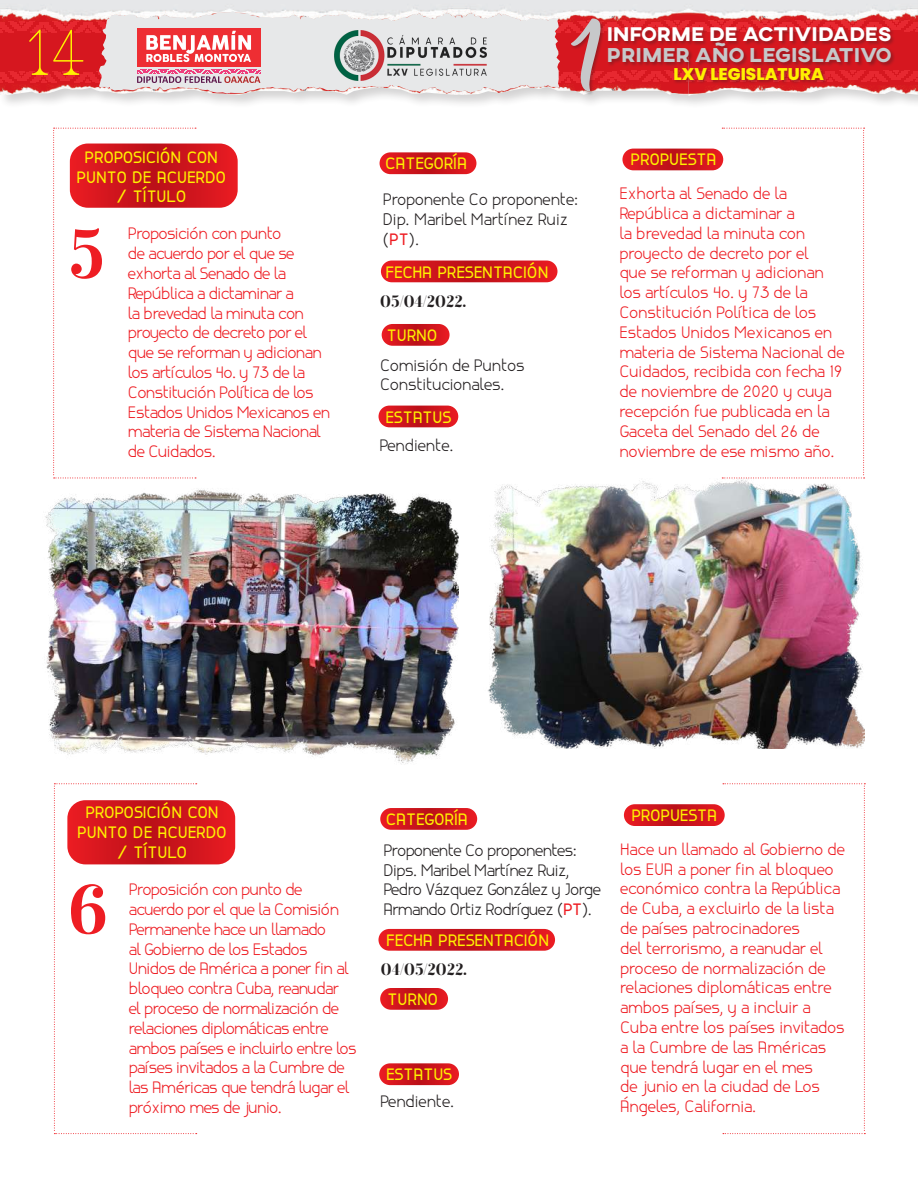
<style>
.page{position:relative;width:918px;height:1188px;background:#fff}
.page>*{position:absolute;margin:0;border:0;box-sizing:border-box;transform-origin:0 0}
.t1{font:700 73.2px "Otama W00";color:#ee1d23}
.t2{font:66.45px "Amarillo";color:#c7c8ca}
.t3{font:56.7px "AC Big Serif One";color:#fff101}
.t4{font:800 20.55px "AXIS";color:#c7c8ca}
.t5{font:800 20.25px "AXIS";color:#fff}
.t6{font:800 16.95px "Poppins";color:#fff101}
.t7{font:16.5px/19.8px "canela";color:#ee1d23}
.t8{font:16.5px/19.8px "canela";letter-spacing:-.025em;color:#ee1d23}
.t9{font:700 16.5px/19.8px "canela";color:#fff101;text-align:center}
.t10{font:16.5px/19.8px "canela";color:#231f20}
.t11{font:16.5px/19.8px "canela";letter-spacing:-.025em;color:#231f20}
.t12{font:16.5px "Otama ep";color:#231f20}
.s1{font-weight:700;color:#ee1d23}
</style>
<div class="page">
<div style="left:0;top:0;width:918px;height:110px;background:#231f20;opacity:.2"></div>
<div style="left:0;top:0;width:916px;height:11px;background:#e6e7e9"></div>
<img style="left:0;top:93px;width:230px;height:2px">
<img style="left:230px;top:93px;width:686px;height:4px">
<div style="left:570px;top:18px;width:35px;height:78px;background:#231f20;opacity:.35"></div>
<hr style="left:916px;top:0;width:2px;height:111px;background:#231f20;opacity:.2">
<svg style="left:0;top:11px;width:918px;height:82px;background:#d87e82"></svg>
<svg style="left:379px;top:1063px;width:80px;height:22px;background:#d11a22"></svg>
<svg style="left:380px;top:988px;width:68px;height:22px"></svg>
<svg style="left:624px;top:804px;width:101px;height:22px;background:#d11820"></svg>
<svg style="left:378px;top:929px;width:177px;height:22px;background:#d21921"></svg>
<svg style="left:380px;top:808px;width:97px;height:22px;background:#d11920"></svg>
<svg style="left:379px;top:406px;width:79px;height:21px;background:#d0151d"></svg>
<svg style="left:382px;top:324px;width:68px;height:22px"></svg>
<svg style="left:622px;top:149px;width:101px;height:21px;background:#d1161e"></svg>
<svg style="left:381px;top:261px;width:176px;height:21px;background:#d1151d"></svg>
<svg style="left:380px;top:152px;width:96px;height:22px;background:#d11921"></svg>
<svg style="left:53px;top:128px;width:185px;height:351px"></svg>
<svg style="left:722px;top:128px;width:143px;height:351px"></svg>
<svg style="left:54px;top:783px;width:181px;height:351px"></svg>
<svg style="left:723px;top:783px;width:142px;height:351px"></svg>
<img style="left:45px;top:489px;width:414px;height:275px">
<img style="left:488px;top:479px;width:377px;height:269px">
<h3 class="t3" style="left:27px;top:22px;width:61px">14</h3>
<h2 class="t2" style="left:568px;top:31px;width:34px">1</h2>
<p class="t5" style="left:607px;top:21px;width:286px">INFORME DE ACTIVIDADES</p>
<p class="t4" style="left:607px;top:42px;width:286px">PRIMER AÑO LEGISLATIVO</p>
<p class="t6" style="left:674px;top:64px;width:152px">LXV LEGISLATURA</p>
<p class="t9" style="left:85px;top:147px;width:135px">PROPOSICIÓN CON</p>
<p class="t9" style="left:631px;top:149px;width:87px">PROPUESTA</p>
<p class="t9" style="left:77px;top:167px;width:151px">PUNTO DE ACUERDO / TÍTULO</p>
<p class="t9" style="left:385px;top:154px;width:83px">CATEGORÍA</p>
<p class="t7" style="left:619px;top:184px;width:227px">Exhorta al Senado de la<br>República a dictaminar a<br>la brevedad la minuta con proyecto de decreto por el<br>que se reforman y adicionan los artículos 4o. y 73 de la<br>Constitución Política de los<br>Estados Unidos Mexicanos en materia de Sistema Nacional de<br>Cuidados, recibida con fecha 19 de noviembre de 2020 y cuya recepción fue publicada en la<br>Gaceta del Senado del 26 de noviembre de ese mismo año.</p>
<p class="t10" style="left:383px;top:190px;width:197px">Proponente Co proponente:<br>Dip. Maribel Martínez Ruiz (<span class="s1">PT</span>).</p>
<p class="t8" style="left:128px;top:224px;width:203px">Proposición con punto<br>de acuerdo por el que se exhorta al Senado de la<br>República a dictaminar a<br>la brevedad la minuta con proyecto de decreto por el que se reforman y adicionan los artículos 4o. y 73 de la<br>Constitución Política de los<br>Estados Unidos Mexicanos en materia de Sistema Nacional de Cuidados.</p>
<h1 class="t1" style="left:69px;top:209px;width:38px">5</h1>
<p class="t9" style="left:386px;top:262px;width:164px">FECHA PRESENTACIÓN</p>
<p class="t12" style="left:380px;top:291px;width:87px">05/04/2022.</p>
<p class="t9" style="left:387px;top:326px;width:52px">TURNO</p>
<p class="t10" style="left:380px;top:355px;width:146px">Comisión de Puntos<br>Constitucionales.</p>
<p class="t9" style="left:385px;top:407px;width:68px">ESTATUS</p>
<p class="t10" style="left:379px;top:436px;width:75px">Pendiente.</p>
<p class="t9" style="left:85px;top:803px;width:135px">PROPOSICIÓN CON</p>
<p class="t9" style="left:631px;top:805px;width:87px">PROPUESTA</p>
<p class="t9" style="left:77px;top:823px;width:151px">PUNTO DE ACUERDO / TÍTULO</p>
<p class="t9" style="left:386px;top:809px;width:83px">CATEGORÍA</p>
<p class="t7" style="left:620px;top:839px;width:226px">Hace un llamado al Gobierno de los EUA a poner fin al bloqueo económico contra la República de Cuba, a excluirlo de la lista de países patrocinadores<br>del terrorismo, a reanudar el proceso de normalización de relaciones diplomáticas entre ambos países, y a incluir a<br>Cuba entre los países invitados a la Cumbre de las Américas que tendrá lugar en el mes<br>de junio en la ciudad de Los<br>Ángeles, California.</p>
<p class="t11" style="left:383px;top:840px;width:219px">Proponente Co proponentes:<br>Dips. Maribel Martínez Ruiz,<br>Pedro Vázquez González y Jorge<br>Armando Ortiz Rodríguez (<span class="s1">PT</span>).</p>
<p class="t8" style="left:129px;top:880px;width:229px">Proposición con punto de acuerdo por el que la Comisión<br>Permanente hace un llamado<br>al Gobierno de los Estados<br>Unidos de América a poner fin al bloqueo contra Cuba, reanudar<br>el proceso de normalización de relaciones diplomáticas entre ambos países e incluirlo entre los países invitados a la Cumbre de las Américas que tendrá lugar el próximo mes de junio.</p>
<h1 class="t1" style="left:66px;top:864px;width:44px">6</h1>
<p class="t9" style="left:386px;top:931px;width:164px">FECHA PRESENTACIÓN</p>
<p class="t12" style="left:381px;top:959px;width:87px">04/05/2022.</p>
<p class="t9" style="left:388px;top:990px;width:52px">TURNO</p>
<p class="t9" style="left:386px;top:1065px;width:68px">ESTATUS</p>
<p class="t10" style="left:380px;top:1091px;width:75px">Pendiente.</p>
</div>
